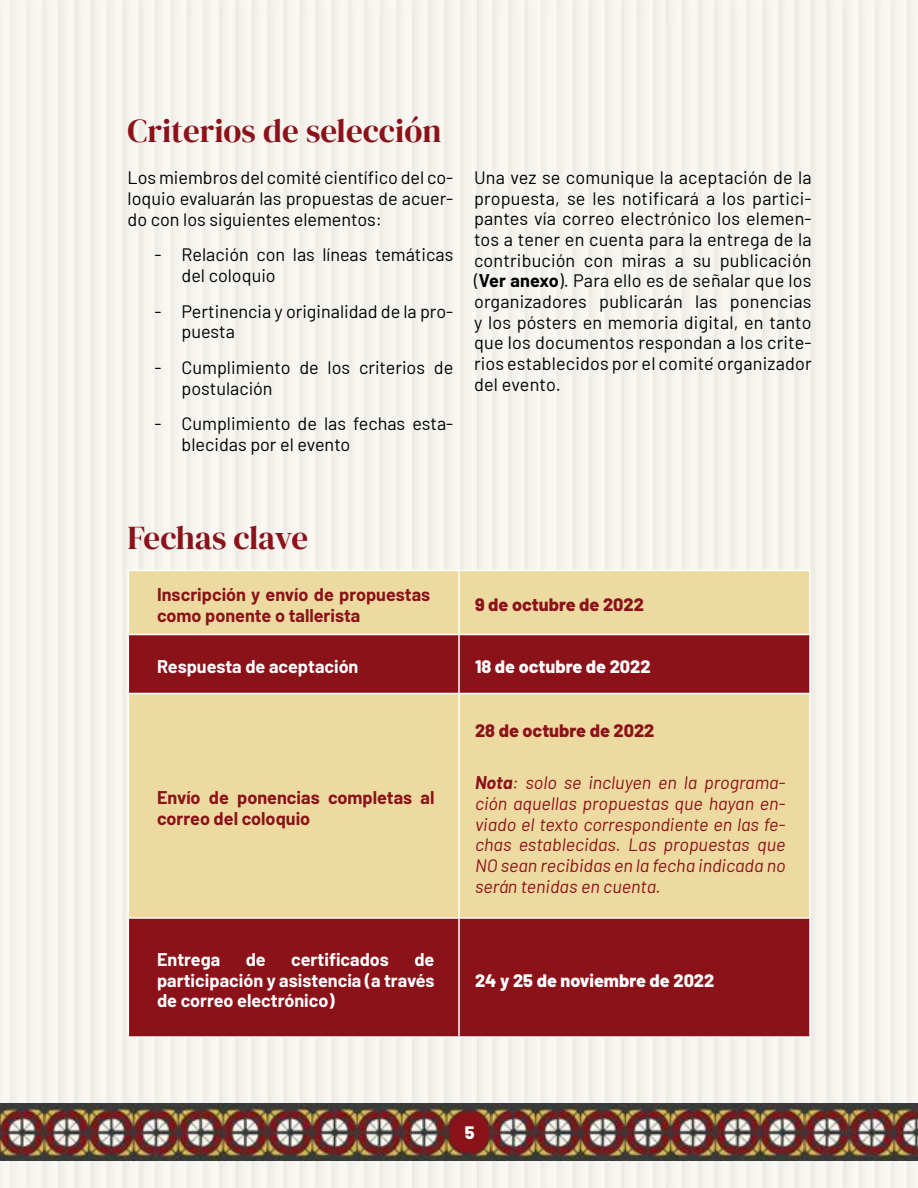
<style>
.page{position:relative;width:918px;height:1188px;background:#f6f4ee}
.page>*{position:absolute;margin:0;border:0;box-sizing:border-box;transform-origin:0 0}
.t1{font:33px "DM Serif Display";color:#8b1219}
.t2{font:33px "DM Serif Display";letter-spacing:-.02em;color:#8b1219}
.t3{font:18px/20.7px "Barlow";color:#000}
.t4{font:italic 18px/20.7px "Barlow";color:#8b1219;text-align:justify}
.t5{font:700 18px/20.7px "Barlow";color:#fff;text-align:justify}
.t6{font:700 18px/20.7px "Barlow";color:#8b1219}
.t7{font:800 18px "Barlow";color:#fff}
.t8{font:800 18px "Barlow";color:#8b1219}
.s1{font-weight:700}
</style>
<div class="page">
<div style="left:129px;top:571px;width:680px;height:63px;background:#eddaa1"></div>
<svg style="left:129px;top:635px;width:680px;height:401px;background:#c28266"></svg>
<hr style="left:128px;top:570px;width:331px;height:1px;background:#fff">
<hr style="left:128px;top:571px;width:1px;height:63px;background:#fff">
<hr style="left:459px;top:570px;width:352px;height:1px;background:#fff">
<hr style="left:458px;top:571px;width:2px;height:63px;background:#fff">
<hr style="left:809px;top:571px;width:2px;height:63px;background:#fff">
<hr style="left:128px;top:634px;width:331px;height:1px;background:#fff">
<hr style="left:128px;top:635px;width:1px;height:58px;background:#fff">
<hr style="left:459px;top:634px;width:352px;height:1px;background:#fff">
<hr style="left:458px;top:635px;width:2px;height:58px;background:#fff">
<hr style="left:809px;top:635px;width:2px;height:58px;background:#fff">
<hr style="left:128px;top:693px;width:331px;height:1px;background:#fff">
<hr style="left:128px;top:694px;width:1px;height:223px;background:#fff">
<hr style="left:459px;top:693px;width:352px;height:1px;background:#fff">
<hr style="left:458px;top:694px;width:2px;height:223px;background:#fff">
<hr style="left:809px;top:694px;width:2px;height:223px;background:#fff">
<hr style="left:128px;top:917px;width:331px;height:2px;background:#fff">
<hr style="left:128px;top:919px;width:1px;height:117px;background:#fff">
<hr style="left:459px;top:917px;width:352px;height:2px;background:#fff">
<hr style="left:458px;top:919px;width:2px;height:117px;background:#fff">
<hr style="left:809px;top:919px;width:2px;height:117px;background:#fff">
<hr style="left:128px;top:1036px;width:331px;height:2px;background:#fff">
<hr style="left:459px;top:1036px;width:352px;height:2px;background:#fff">
<img style="left:0;top:1104px;width:918px;height:57px">
<div style="left:450px;top:1113px;width:39px;height:39px;background:#8b1219;border-radius:50%"></div>
<h1 class="t1" style="left:128px;top:112px;width:315px">Criterios de selección</h1>
<p class="t3" style="left:128px;top:166px;width:327px;text-align:justify">Los miembros del comité científico del co&shy;loquio evaluarán las propuestas de acuer&shy;do con los siguientes elementos:</p>
<p class="t3" style="left:182px;top:243px;width:273px;text-indent:-27px">- Relación con las líneas temáticas del coloquio</p>
<p class="t3" style="left:182px;top:299px;width:273px;text-indent:-27px">- Pertinencia y originalidad de la pro&shy;puesta</p>
<p class="t3" style="left:182px;top:356px;width:273px;text-indent:-27px">- Cumplimiento de los criterios de postulación</p>
<p class="t3" style="left:182px;top:412px;width:273px;text-indent:-27px">- Cumplimiento de las fechas esta&shy;blecidas por el evento</p>
<p class="t3" style="left:474px;top:166px;width:339px;text-align:justify">Una vez se comunique la aceptación de la propuesta, se les notificará a los partici&shy;pantes vía correo electrónico los elemen&shy;tos a tener en cuenta para la entrega de la contribución con miras a su publicación (<span class="s1">Ver anexo</span>). Para ello es de señalar que los organizadores publicarán las ponencias y los pósters en memoria digital, en tanto que los documentos respondan a los crite&shy;rios establecidos por el comitéorganizador del evento.</p>
<h1 class="t2" style="left:128px;top:518px;width:182px">Fechas clave</h1>
<p class="t6" style="left:157px;top:583px;width:275px">Inscripción y envío de propuestas como ponente o tallerista</p>
<p class="t8" style="left:475px;top:592px;width:171px">9 de octubre de 2022</p>
<p class="t5" style="left:157px;top:655px;width:203px">Respuesta de aceptación</p>
<p class="t7" style="left:475px;top:653px;width:177px">18 de octubre de 2022</p>
<p class="t6" style="left:157px;top:786px;width:279px">Envío de ponencias completas al correo del coloquio</p>
<p class="t5" style="left:157px;top:948px;width:65px">Entrega</p>
<p class="t5" style="left:246px;top:948px;width:22px">de</p>
<p class="t5" style="left:291px;top:948px;width:99px">certificados</p>
<p class="t5" style="left:157px;top:948px;width:279px;text-indent:257px">de participación y asistencia (a través de correo electrónico)</p>
<p class="t8" style="left:475px;top:717px;width:181px">28 de octubre de 2022</p>
<p class="t4" style="left:475px;top:771px;width:312px"><span class="s1">Nota</span>: solo se incluyen en la programa&shy;ción aquellas propuestas que hayan en&shy;viado el texto correspondiente en las fe&shy;chas establecidas. Las propuestas que NO sean recibidas en la fecha indicada no serán tenidas en cuenta.</p>
<p class="t7" style="left:475px;top:967px;width:241px">24 y 25 de noviembre de 2022</p>
<p class="t7" style="left:465px;top:1119px;width:11px">5</p>
</div>
